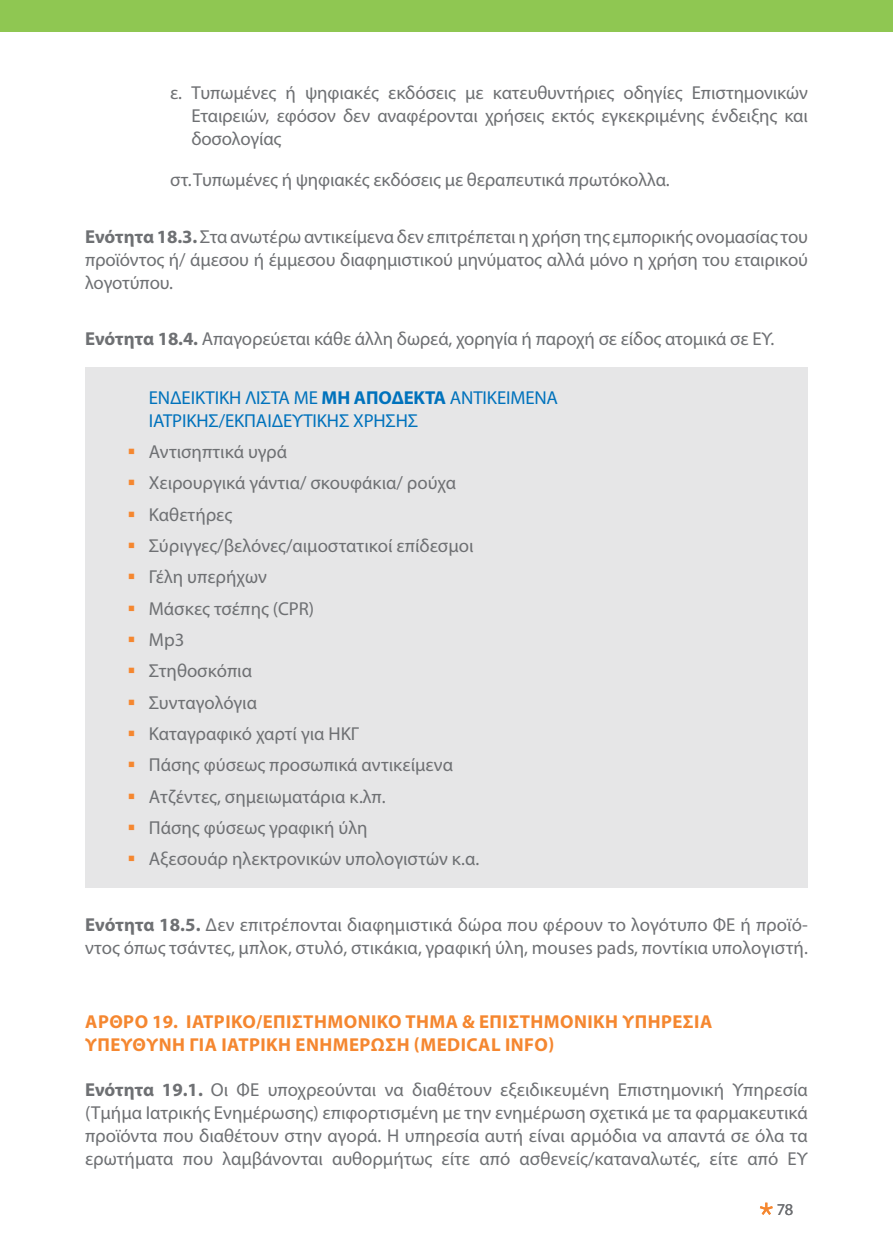
<style>
.page{position:relative;width:893px;height:1255px;background:#fff}
.page>*{position:absolute;margin:0;border:0;box-sizing:border-box;transform-origin:0 0}
.Body_text{font:18.75px/22.8px "Myriad Pro";color:#6e7073;text-align:justify}
.ARTHRO_ORANGE{font:700 18.75px/22.8px "Myriad Pro";letter-spacing:.025em;color:#f58730}
.Body_text-2{font:18.75px/22.8px "Myriad Pro";letter-spacing:-.005em;color:#0072bc}
.t1{font:16.5px "Myriad Pro";color:#6e7073}
.s1{font-weight:700}
.s2{color:#f58730}
</style>
<div class="page">
<svg style="left:760px;top:1202px;width:13px;height:12px"></svg>
<div style="left:0;top:0;width:893px;height:32px;background:#8fc752"></div>
<div style="left:85px;top:367px;width:723px;height:520px;background:#e6e6e7"></div>
<p class="Body_text" style="left:191px;top:81px;width:618px;text-indent:-21px">ε. Τυπωμένες ή ψηφιακές εκδόσεις µε κατευθυντήριες οδηγίες Επιστημονικών Εταιρειών, εφόσον δεν αναφέρονται χρήσεις εκτός εγκεκριμένης ένδειξης και δοσολογίας</p>
<p class="Body_text" style="left:170px;top:168px;width:501px">στ.Τυπωμένες ή ψηφιακές εκδόσεις µε θεραπευτικά πρωτόκολλα.</p>
<p class="Body_text" style="left:85px;top:225px;width:724px"><span class="s1">Ενότητα 18.3.</span> Στα ανωτέρω αντικείμενα δεν επιτρέπεται η χρήση της εμπορικής ονομασίας του προϊόντος ή/ άμεσου ή έμμεσου διαφημιστικού μηνύματος αλλά μόνο η χρήση του εταιρικού λογοτύπου.</p>
<p class="Body_text" style="left:85px;top:327px;width:691px"><span class="s1">Ενότητα 18.4.</span> Απαγορεύεται κάθε άλλη δωρεά, χορηγία ή παροχή σε είδος ατομικά σε ΕΥ.</p>
<p class="Body_text-2" style="left:149px;top:386px;width:411px">ΕΝΔΕΙΚΤΙΚΗ ΛΙΣΤΑ ΜΕ <span class="s1">ΜΗ ΑΠΟΔΕΚΤΑ</span> ΑΝΤΙΚΕΙΜΕΝΑ<br>ΙΑΤΡΙΚΗΣ/ΕΚΠΑΙΔΕΥΤΙΚΗΣ ΧΡΗΣΗΣ</p>
<p class="Body_text" style="left:128px;top:440px;width:161px"><span class="s2">▪</span> Αντισηπτικά υγρά</p>
<p class="Body_text" style="left:128px;top:471px;width:330px"><span class="s2">▪</span> Χειρουργικά γάντια/ σκουφάκια/ ρούχα</p>
<p class="Body_text" style="left:128px;top:502px;width:106px"><span class="s2">▪</span> Καθετήρες</p>
<p class="Body_text" style="left:128px;top:534px;width:347px"><span class="s2">▪</span> Σύριγγες/βελόνες/αιμοστατικοί επίδεσμοι</p>
<p class="Body_text" style="left:128px;top:565px;width:141px"><span class="s2">▪</span> Γέλη υπερήχων</p>
<p class="Body_text" style="left:128px;top:596px;width:188px"><span class="s2">▪</span> Μάσκες τσέπης (CPR)</p>
<p class="Body_text" style="left:128px;top:628px;width:58px"><span class="s2">▪</span> Mp3</p>
<p class="Body_text" style="left:128px;top:659px;width:126px"><span class="s2">▪</span> Στηθοσκόπια</p>
<p class="Body_text" style="left:128px;top:690px;width:131px"><span class="s2">▪</span> Συνταγολόγια</p>
<p class="Body_text" style="left:128px;top:722px;width:233px"><span class="s2">▪</span> Καταγραφικό χαρτί για ΗΚΓ</p>
<p class="Body_text" style="left:128px;top:753px;width:327px"><span class="s2">▪</span> Πάσης φύσεως προσωπικά αντικείμενα</p>
<p class="Body_text" style="left:128px;top:784px;width:259px"><span class="s2">▪</span> Ατζέντες, σημειωματάρια κ.λπ.</p>
<p class="Body_text" style="left:128px;top:815px;width:241px"><span class="s2">▪</span> Πάσης φύσεως γραφική ύλη</p>
<p class="Body_text" style="left:128px;top:847px;width:353px"><span class="s2">▪</span> Αξεσουάρ ηλεκτρονικών υπολογιστών κ.α.</p>
<p class="Body_text" style="left:85px;top:913px;width:724px"><span class="s1">Ενότητα 18.5.</span> Δεν επιτρέπονται διαφημιστικά δώρα που φέρουν το λογότυπο ΦΕ ή προϊό&shy;ντος όπως τσάντες, μπλοκ, στυλό, στικάκια, γραφική ύλη, mouses pads, ποντίκια υπολογιστή.</p>
<p class="ARTHRO_ORANGE" style="left:85px;top:1009px;width:629px">ΆΡΘΡΟ 19. ΙΑΤΡΙΚΟ/ΕΠΙΣΤΗΜΟΝΙΚΟ ΤΗΜΑ &amp; ΕΠΙΣΤΗΜΟΝΙΚΗ ΥΠΗΡΕΣΙΑ<br>ΥΠΕΥΘΥΝΗ ΓΙΑ ΙΑΤΡΙΚΗ ΕΝΗΜΕΡΩΣΗ (MEDICAL INFO)</p>
<p class="Body_text" style="left:85px;top:1078px;width:724px"><span class="s1">Ενότητα 19.1.</span> Οι ΦΕ υποχρεούνται να διαθέτουν εξειδικευμένη Επιστημονική Υπηρεσία (Τμήμα Ιατρικής Ενημέρωσης) επιφορτισμένη µε την ενημέρωση σχετικά µε τα φαρμακευτικά προϊόντα που διαθέτουν στην αγορά. Η υπηρεσία αυτή είναι αρμόδια να απαντά σε όλα τα ερωτήματα που λαμβάνονται αυθορμήτως είτε από ασθενείς/καταναλωτές, είτε από ΕΥ</p>
<p class="t1" style="left:777px;top:1199px;width:18px">78</p>
</div>
